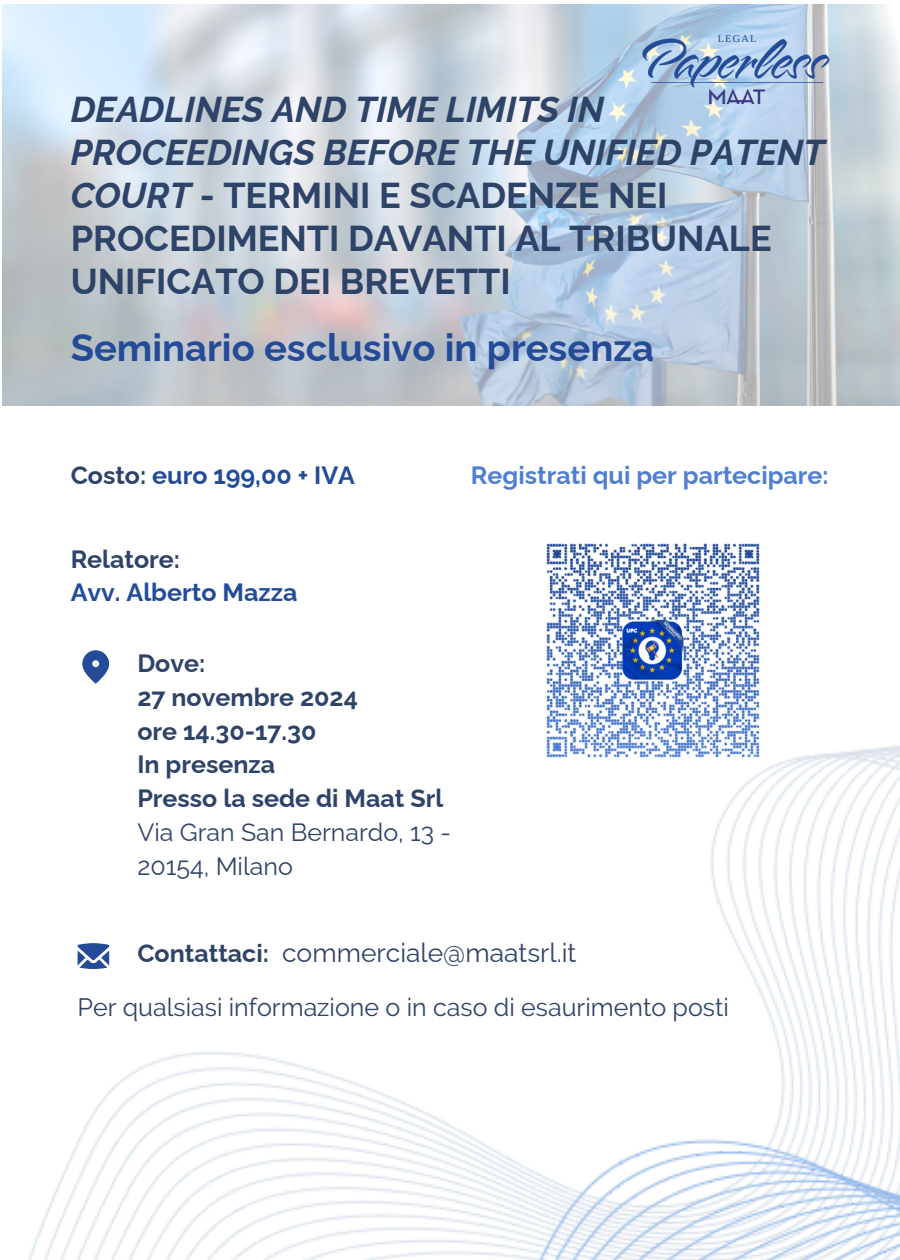
<style>
.page{position:relative;width:900px;height:1260px;background:#fff}
.page>*{position:absolute;margin:0;border:0;box-sizing:border-box;transform-origin:0 0}
.t1{font:700 38.25px "Raleway";color:#234b98}
.t2{font:700 36px/43px "Raleway";color:#2e4368}
.t3{font:26.5px "Raleway";color:#2e4368}
.t4{font:25px/33.8px "Raleway";color:#2e4368}
.t5{font:700 25px "Raleway";color:#2e4368}
.t6{font:700 25px/33.8px "Raleway";color:#234b98}
.t7{font:700 25px "Raleway";color:#4f7ed2}
.t8{font:10.25px "Liberation Serif";letter-spacing:.11em;color:#234b98}
.s1{font-style:italic}
.s2{color:#2e4368}
</style>
<div class="page">
<img style="left:27px;top:745px;width:873px;height:515px">
<img style="left:2px;top:4px;width:898px;height:401px">
<svg style="left:78px;top:943px;width:31px;height:26px"></svg>
<svg style="left:82px;top:650px;width:27px;height:34px"></svg>
<svg style="left:709px;top:88px;width:16px;height:16px"></svg>
<svg style="left:755px;top:89px;width:11px;height:15px"></svg>
<svg style="left:726px;top:88px;width:29px;height:16px"></svg>
<svg style="left:642px;top:38px;width:188px;height:50px;background:#9ab4d5"></svg>
<hr style="left:650px;top:81px;width:174px;height:3px;background:#234b98">
<img style="left:542px;top:543px;width:223px;height:219px">
<p class="t8" style="left:718px;top:33px;width:40px">LEGAL</p>
<h2 class="t2" style="left:71px;top:88px;width:756px"><span class="s1">DEADLINES AND TIME LIMITS IN<br>PROCEEDINGS BEFORE THE UNIFIED PATENT<br>COURT</span> - TERMINI E SCADENZE NEI<br>PROCEDIMENTI DAVANTI AL TRIBUNALE<br>UNIFICATO DEI BREVETTI</h2>
<p class="t1" style="left:71px;top:325px;width:585px">Seminario esclusivo in presenza</p>
<p class="t6" style="left:71px;top:458px;width:286px"><span class="s2">Costo:</span> euro 199,00 + IVA</p>
<p class="t7" style="left:471px;top:461px;width:359px">Registrati qui per partecipare:</p>
<p class="t6" style="left:71px;top:542px;width:228px"><span class="s2">Relatore:<br></span>Avv. Alberto Mazza</p>
<h3 class="t5" style="left:137px;top:649px;width:69px">Dove:</h3>
<p class="t5" style="left:137px;top:682px;width:222px">27 novembre 2024</p>
<p class="t5" style="left:137px;top:716px;width:181px">ore 14.30-17.30</p>
<p class="t5" style="left:137px;top:750px;width:139px">In presenza</p>
<p class="t5" style="left:137px;top:784px;width:308px">Presso la sede di Maat Srl</p>
<p class="t4" style="left:137px;top:815px;width:315px">Via Gran San Bernardo, 13 -<br>20154, Milano</p>
<h3 class="t5" style="left:137px;top:939px;width:133px">Contattaci:</h3>
<h3 class="t3" style="left:282px;top:937px;width:296px">commerciale@maatsrl.it</h3>
<p class="t4" style="left:78px;top:990px;width:653px">Per qualsiasi informazione o in caso di esaurimento posti</p>
</div>
